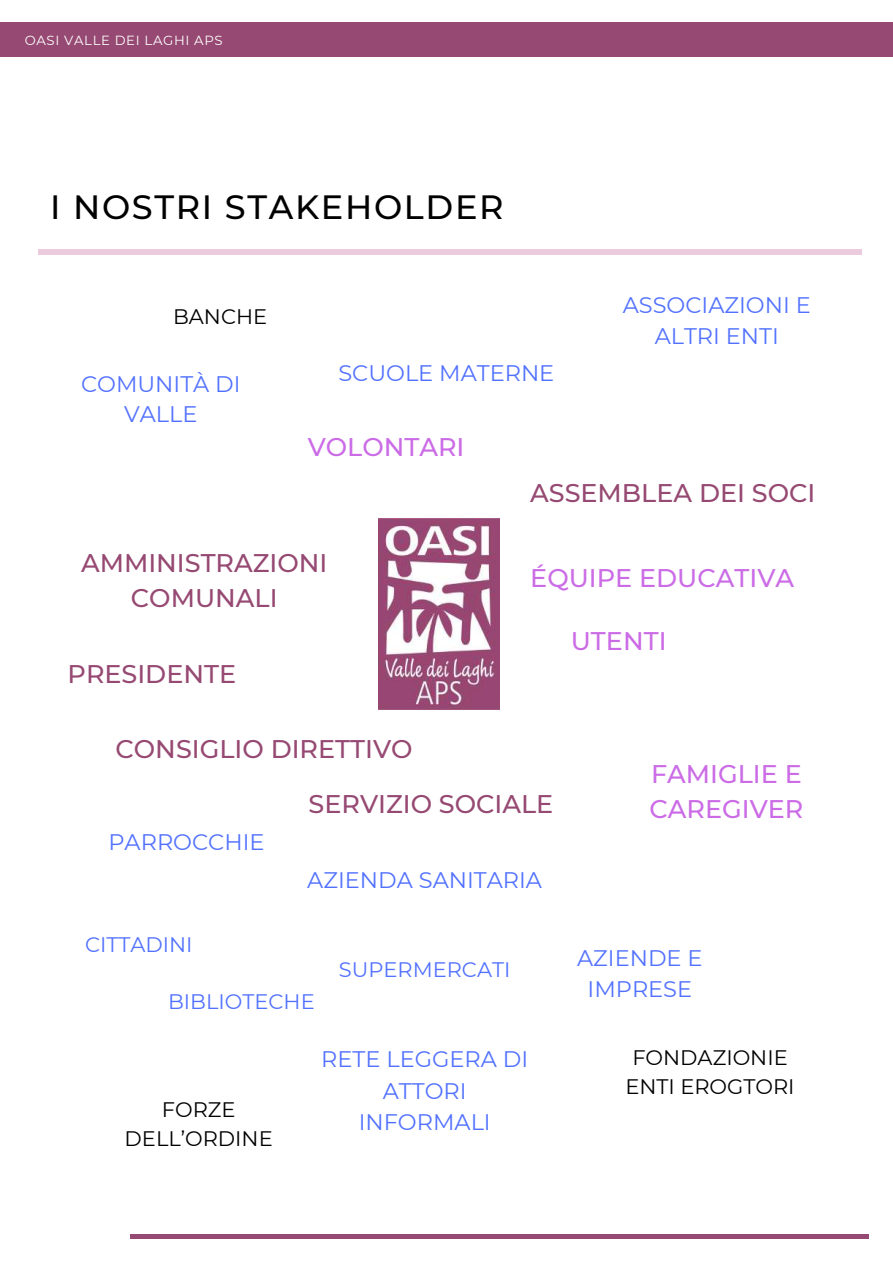
<style>
.page{position:relative;width:893px;height:1264px;background:#fff}
.page>*{position:absolute;margin:0;border:0;box-sizing:border-box;transform-origin:0 0}
.t1{font:500 33.6px "Montserrat";letter-spacing:.05em;color:#000}
.t2{font:500 25.5px/34.8px "Montserrat";color:#964972;text-align:center}
.t3{font:500 25.5px/34.8px "Montserrat";color:#cb6ce6}
.t4{font:22.5px/31.5px "Montserrat";color:#5271ff;text-align:center}
.t5{font:21px/29.2px "Montserrat";color:#000;text-align:center}
.t6{font:21px "Montserrat";color:#5271ff}
.t7{font:13.2px "Montserrat";letter-spacing:.05em;color:#fff}
</style>
<div class="page">
<div style="left:0;top:22px;width:892px;height:34px;background:#964972"></div>
<hr style="left:38px;top:250px;width:823px;height:4px;background:#eccbdf">
<div style="left:130px;top:1233px;width:738px;height:5px;background:#964972"></div>
<img style="left:379px;top:518px;width:120px;height:191px">
<p class="t7" style="left:25px;top:32px;width:199px">OASI VALLE DEI LAGHI APS</p>
<h1 class="t1" style="left:50px;top:186px;width:455px">I NOSTRI STAKEHOLDER</h1>
<p class="t5" style="left:173px;top:302px;width:96px">BANCHE</p>
<p class="t4" style="left:81px;top:368px;width:161px;line-height:30.3px">COMUNITÀ DI<br>VALLE</p>
<p class="t4" style="left:338px;top:357px;width:217px">SCUOLE MATERNE</p>
<p class="t3" style="left:307px;top:429px;width:158px">VOLONTARI</p>
<p class="t4" style="left:622px;top:290px;width:189px;line-height:30.3px">ASSOCIAZIONI E<br>ALTRI ENTI</p>
<p class="t2" style="left:81px;top:545px;width:248px">AMMINISTRAZIONI<br>COMUNALI</p>
<p class="t2" style="left:68px;top:656px;width:170px">PRESIDENTE</p>
<p class="t2" style="left:115px;top:731px;width:298px">CONSIGLIO DIRETTIVO</p>
<p class="t2" style="left:530px;top:475px;width:286px">ASSEMBLEA DEI SOCI</p>
<p class="t3" style="left:530px;top:561px;width:265px">ÉQUIPE EDUCATIVA</p>
<p class="t3" style="left:570px;top:623px;width:97px">UTENTI</p>
<p class="t4" style="left:108px;top:825px;width:158px">PARROCCHIE</p>
<p class="t6" style="left:85px;top:931px;width:109px">CITTADINI</p>
<p class="t2" style="left:308px;top:786px;width:246px">SERVIZIO SOCIALE</p>
<p class="t4" style="left:307px;top:864px;width:236px">AZIENDA SANITARIA</p>
<p class="t6" style="left:339px;top:957px;width:173px">SUPERMERCATI</p>
<p class="t6" style="left:168px;top:988px;width:148px">BIBLIOTECHE</p>
<p class="t5" style="left:125px;top:1094px;width:149px">FORZE<br>DELL’ORDINE</p>
<p class="t4" style="left:321px;top:1043px;width:208px">RETE LEGGERA DI<br>ATTORI<br>INFORMALI</p>
<p class="t3" style="left:649px;top:756px;width:155px">FAMIGLIE E<br>CAREGIVER</p>
<p class="t4" style="left:577px;top:941px;width:127px">AZIENDE E<br>IMPRESE</p>
<p class="t5" style="left:625px;top:1042px;width:171px">FONDAZIONIE<br>ENTI EROGTORI</p>
</div>
